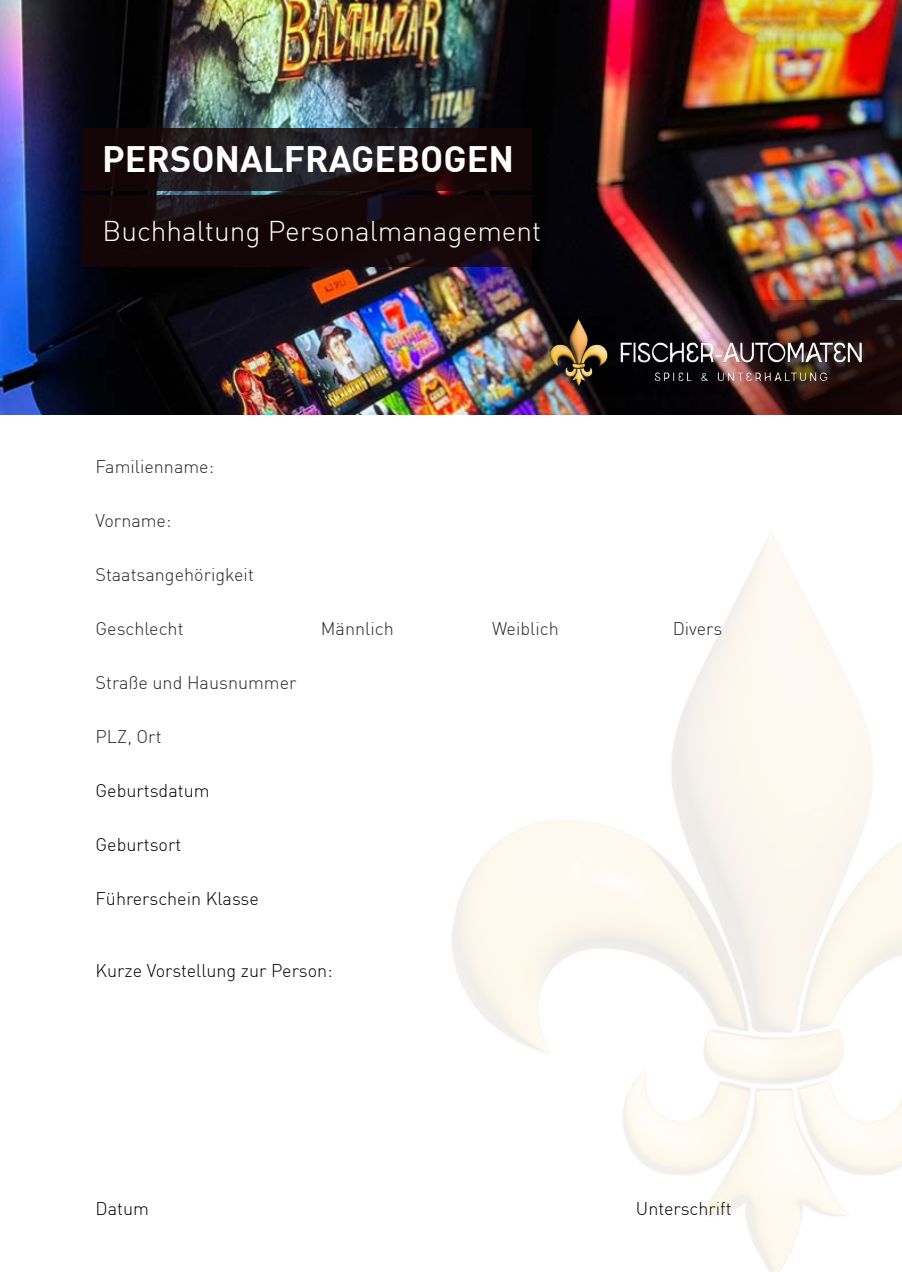
<style>
.page{position:relative;width:902px;height:1272px;background:#fff}
.page>*{position:absolute;margin:0;border:0;box-sizing:border-box;transform-origin:0 0}
.t1{font:700 36px "DIN";color:#fff}
.t2{font:300 28.05px "DIN";color:#fff}
.t3{font:300 18px "DIN";color:#282827}
.t4{font:300 18px "DIN";color:#000}
</style>
<div class="page">
<img style="left:0;top:0;width:901px;height:415px">
<svg style="left:81px;top:129px;width:450px;height:62px;background:#1b1215"></svg>
<div style="left:81px;top:196px;width:450px;height:71px;background:#180607"></div>
<img style="left:542px;top:301px;width:359px;height:114px">
<img style="left:534px;top:307px;width:345px;height:88px">
<h1 class="t1" style="left:102px;top:135px;width:413px">PERSONALFRAGEBOGEN</h1>
<h2 class="t2" style="left:103px;top:213px;width:440px">Buchhaltung Personalmanagement</h2>
<p class="t3" style="left:96px;top:455px;width:120px">Familienname:</p>
<p class="t3" style="left:96px;top:509px;width:77px">Vorname:</p>
<p class="t3" style="left:96px;top:563px;width:160px">Staatsangehörigkeit</p>
<p class="t3" style="left:96px;top:617px;width:89px">Geschlecht</p>
<p class="t3" style="left:321px;top:617px;width:74px">Männlich</p>
<p class="t3" style="left:492px;top:617px;width:68px">Weiblich</p>
<p class="t3" style="left:672px;top:617px;width:51px">Divers</p>
<p class="t3" style="left:96px;top:671px;width:202px">Straße und Hausnummer</p>
<p class="t3" style="left:96px;top:725px;width:67px">PLZ, Ort</p>
<p class="t4" style="left:96px;top:779px;width:115px">Geburtsdatum</p>
<p class="t4" style="left:96px;top:833px;width:87px">Geburtsort</p>
<p class="t4" style="left:96px;top:887px;width:165px">Führerschein Klasse</p>
<p class="t4" style="left:96px;top:959px;width:238px">Kurze Vorstellung zur Person:</p>
<p class="t4" style="left:96px;top:1196px;width:55px">Datum</p>
<p class="t4" style="left:636px;top:1196px;width:97px">Unterschrift</p>
</div>
